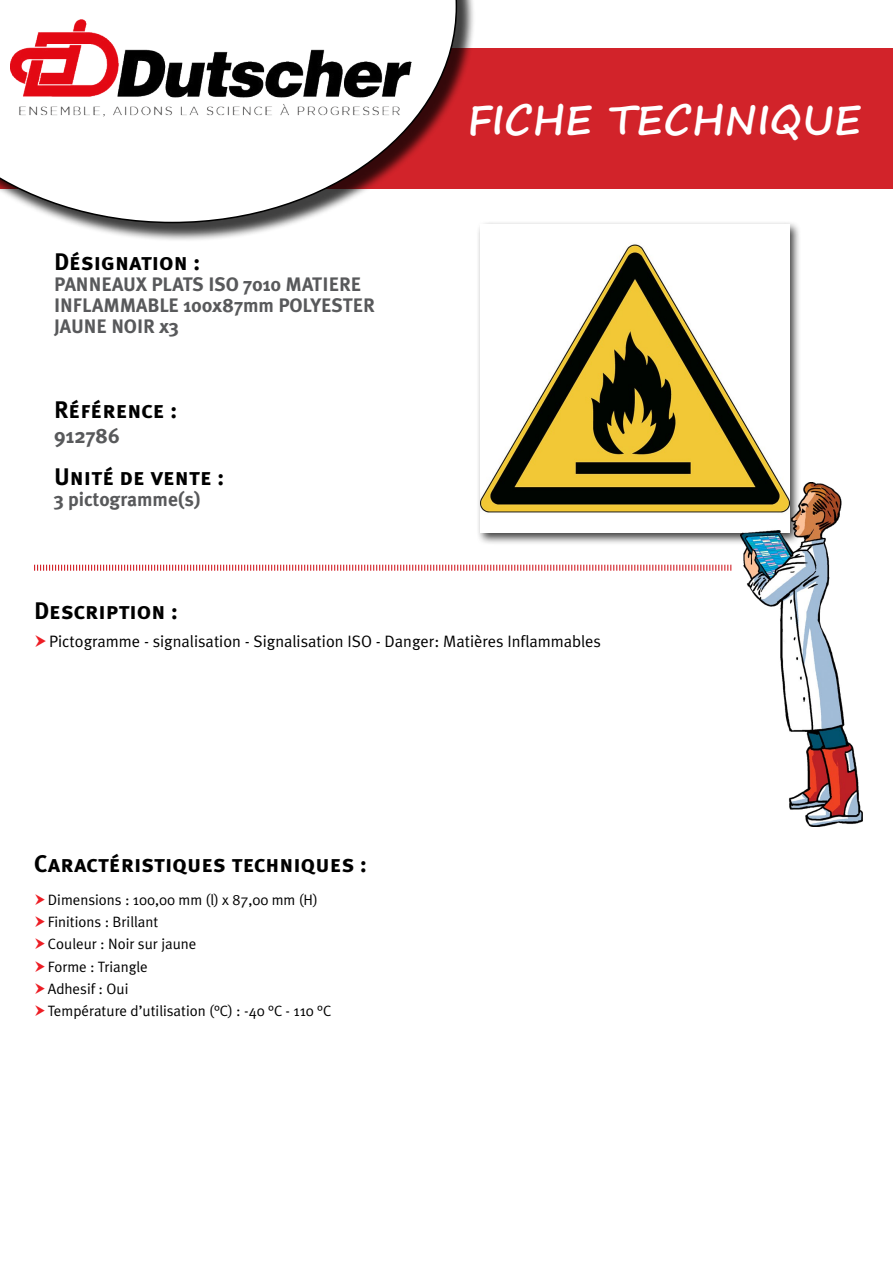
<style>
.page{position:relative;width:893px;height:1263px;background:#fff}
.page>*{position:absolute;margin:0;border:0;box-sizing:border-box;transform-origin:0 0}
.t1{font:700 40.5px "Segoe Print";color:#fff}
.t2{font:24px "Meta Plus Bold Caps";color:#000}
.t3{font:700 21px "Meta Plus";color:#58595b}
.t4{font:700 19.5px/21px "Meta Plus";color:#58595b}
.t5{font:16.5px "Meta Plus Normal";color:#000}
.t6{font:15px/22.2px "Meta Plus Normal";color:#000}
</style>
<div class="page">
<div style="left:0;top:49px;width:893px;height:140px;background:#d2232a"></div>
<div style="left:0;top:0;width:475px;height:242px;background:#000;opacity:.75"></div>
<svg style="left:0;top:0;width:457px;height:223px"></svg>
<div style="left:476px;top:220px;width:326px;height:325px;background:#000;opacity:.75"></div>
<img style="left:480px;top:224px;width:309px;height:309px">
<svg style="left:34px;top:564px;width:698px;height:7px"></svg>
<img style="left:741px;top:483px;width:121px;height:343px">
<h2 class="t2" style="left:54px;top:248px;width:148px">Désignation :</h2>
<h3 class="t4" style="left:54px;top:274px;width:322px">PANNEAUX PLATS ISO 7010 MATIERE<br>INFLAMMABLE 100x87mm POLYESTER<br>JAUNE NOIR x3</h3>
<h2 class="t2" style="left:54px;top:396px;width:125px">Référence :</h2>
<h3 class="t3" style="left:54px;top:424px;width:67px">912786</h3>
<h2 class="t2" style="left:54px;top:463px;width:172px">Unité de vente :</h2>
<h3 class="t4" style="left:54px;top:489px;width:148px">3 pictogramme(s)</h3>
<h2 class="t2" style="left:34px;top:596px;width:146px">Description :</h2>
<h1 class="t1" style="left:467px;top:83px;width:395px">FICHE TECHNIQUE</h1>
<p class="t5" style="left:49px;top:632px;width:553px">Pictogramme - signalisation - Signalisation ISO - Danger: Matières Inflammables</p>
<h2 class="t2" style="left:34px;top:850px;width:335px">Caractéristiques techniques :</h2>
<p class="t6" style="left:48px;top:888px;width:285px">Dimensions : 100,00 mm (l) x 87,00 mm (H)<br>Finitions : Brillant<br>Couleur : Noir sur jaune<br>Forme : Triangle<br>Adhesif : Oui<br>Température d’utilisation (°C) : -40 °C - 110 °C</p>
</div>
